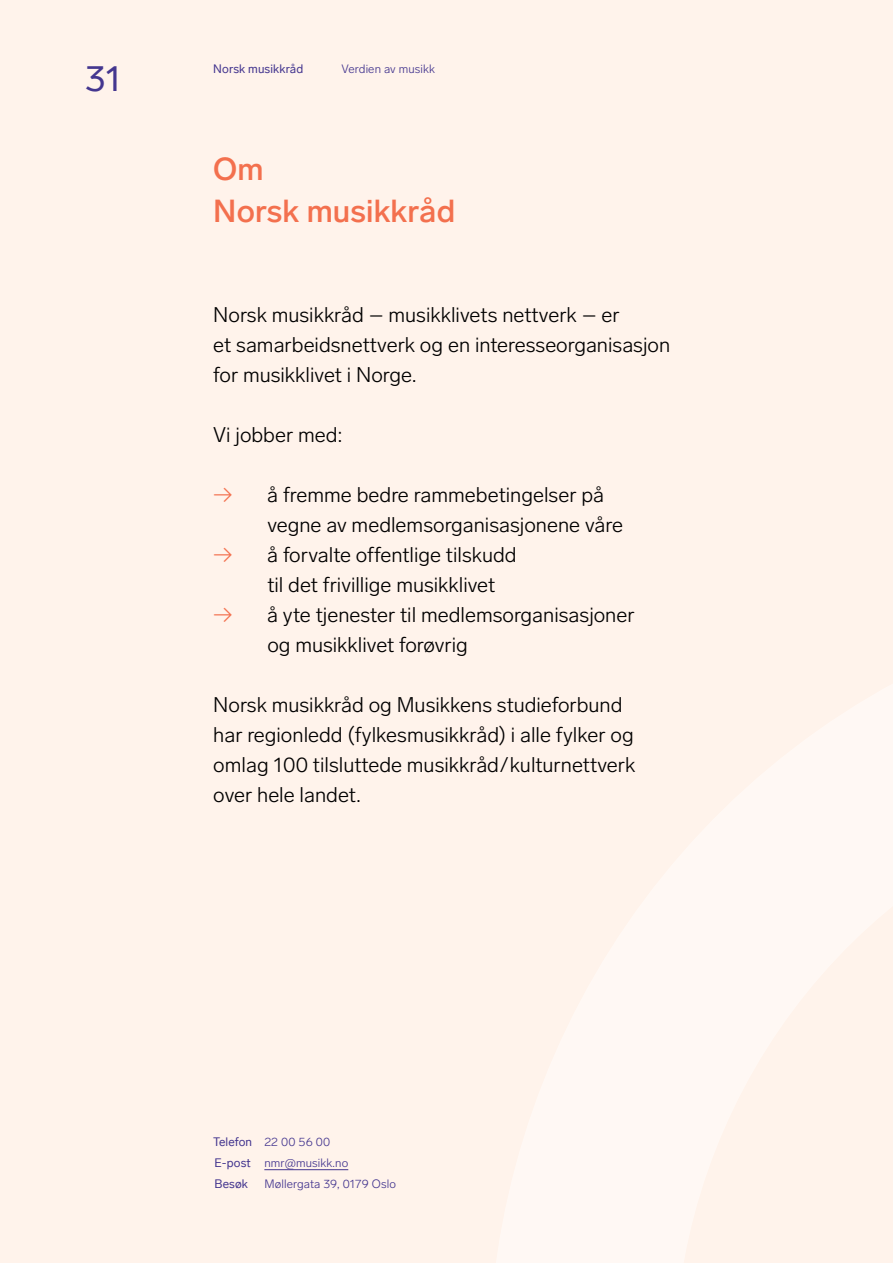
<style>
.page{position:relative;width:893px;height:1263px;background:#fff3eb}
.page>*{position:absolute;margin:0;border:0;box-sizing:border-box;transform-origin:0 0}
.t1{font:36px "Lab Grotesque";color:#44368f}
.t2{font:500 31.5px/42px "Lab Grotesque";letter-spacing:.005em;color:#f3704e}
.t3{font:300 21px/30px "Lab Grotesque";color:#000}
.t4{font:300 12px/21px "Lab Grotesque";letter-spacing:.01em;color:#44368f}
.t5{font:12px "Lab Grotesque";letter-spacing:.01em;color:#44368f}
.s1{color:#f3704e}
.s2{font-weight:400}
</style>
<div class="page">
<hr style="left:264px;top:1169px;width:84px;height:1px;background:#44368f">
<p class="t5" style="left:213px;top:63px;width:92px">Norsk musikkråd</p>
<h1 class="t1" style="left:85px;top:58px;width:39px">31</h1>
<p class="t4" style="left:342px;top:58px;width:95px">Verdien av musikk</p>
<h2 class="t2" style="left:213px;top:149px;width:243px">Om<br>Norsk musikkråd</h2>
<p class="t3" style="left:213px;top:299px;width:458px">Norsk musikkråd – musikklivets nettverk – er<br>et samarbeidsnettverk og en interesseorganisasjon for musikklivet i Norge.</p>
<p class="t3" style="left:213px;top:419px;width:131px">Vi jobber med:</p>
<p class="t3" style="left:267px;top:479px;width:357px;text-indent:-54px"><span class="s1">→</span> å fremme bedre rammebetingelser på vegne av medlemsorganisasjonene våre</p>
<p class="t3" style="left:267px;top:539px;width:251px;text-indent:-54px"><span class="s1">→</span> å forvalte offentlige tilskudd til det frivillige musikklivet</p>
<p class="t3" style="left:267px;top:599px;width:369px;text-indent:-54px"><span class="s1">→</span> å yte tjenester til medlemsorganisasjoner og musikklivet forøvrig</p>
<p class="t3" style="left:213px;top:689px;width:423px">Norsk musikkråd og Musikkens studieforbund har regionledd (fylkesmusikkråd) i alle fylker og omlag 100 tilsluttede musikkråd / kulturnettverk over hele landet.</p>
<p class="t4" style="left:213px;top:1131px;width:137px"><span class="s2">Telefon</span> 22 00 56 00<br><span class="s2">E-post</span> nmr@musikk.no<br><span class="s2">Besøk</span></p>
<p class="t4" style="left:264px;top:1173px;width:133px">Møllergata 39, 0179 Oslo</p>
</div>
